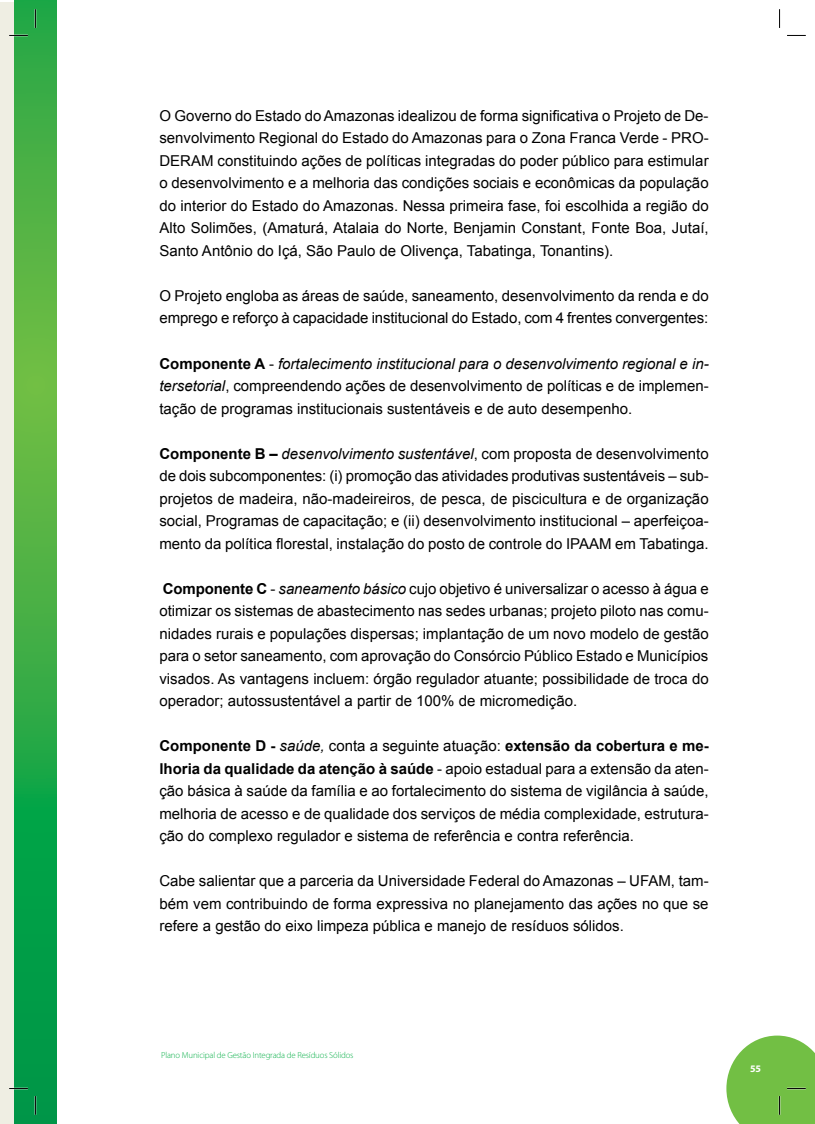
<style>
.page{position:relative;width:815px;height:1124px;background:#fff}
.page>*{position:absolute;margin:0;border:0;box-sizing:border-box;transform-origin:0 0}
.t1{font:15px/22.5px "Arial";color:#000;text-align:justify}
.t2{font:700 10px "Myriad Pro";color:#fff}
.t3{font:300 8.75px "Myriad Pro";letter-spacing:-.015em;color:#0db14b}
.s1{font-weight:700}
.s2{font-style:italic}
</style>
<div class="page">
<div style="left:0;top:2px;width:35px;height:1121px;background:#efeee3"></div>
<svg style="left:14px;top:0;width:43px;height:1123px;background:#34ab45"></svg>
<svg style="left:9px;top:35px;width:19px;height:1px"></svg>
<svg style="left:787px;top:35px;width:19px;height:1px"></svg>
<svg style="left:9px;top:1087px;width:19px;height:2px"></svg>
<svg style="left:35px;top:9px;width:1px;height:19px"></svg>
<svg style="left:35px;top:1095px;width:1px;height:19px"></svg>
<svg style="left:779px;top:9px;width:1px;height:19px"></svg>
<svg style="left:726px;top:1035px;width:89px;height:88px;background:#83c65c"></svg>
<p class="t1" style="left:159px;top:104px;width:551px">O Governo do Estado do Amazonas idealizou de forma significativa o Projeto de De&shy;senvolvimento Regional do Estado do Amazonas para o Zona Franca Verde - PRO-DERAM constituindo ações de políticas integradas do poder público para estimular o desenvolvimento e a melhoria das condições sociais e econômicas da população do interior do Estado do Amazonas. Nessa primeira fase, foi escolhida a região do Alto Solimões, (Amaturá, Atalaia do Norte, Benjamin Constant, Fonte Boa, Jutaí, Santo Antônio do Içá, São Paulo de Olivença, Tabatinga, Tonantins).</p>
<p class="t1" style="left:159px;top:284px;width:551px">O Projeto engloba as áreas de saúde, saneamento, desenvolvimento da renda e do emprego e reforço à capacidade institucional do Estado, com 4 frentes convergentes:</p>
<p class="t1" style="left:159px;top:352px;width:551px"><span class="s1">Componente A</span> - <span class="s2">fortalecimento institucional para o desenvolvimento regional e in&shy;tersetorial</span>, compreendendo ações de desenvolvimento de políticas e de implemen&shy;tação de programas institucionais sustentáveis e de auto desempenho.</p>
<p class="t1" style="left:159px;top:442px;width:551px"><span class="s1">Componente B –</span> <span class="s2">desenvolvimento sustentável</span>, com proposta de desenvolvimento de dois subcomponentes: (i) promoção das atividades produtivas sustentáveis – sub&shy;projetos de madeira, não-madeireiros, de pesca, de piscicultura e de organização social, Programas de capacitação; e (ii) desenvolvimento institucional – aperfeiçoa&shy;mento da política florestal, instalação do posto de controle do IPAAM em Tabatinga.</p>
<p class="t1" style="left:159px;top:577px;width:551px"><span class="s1">Componente C</span> - <span class="s2">saneamento básico</span> cujo objetivo é universalizar o acesso à água e otimizar os sistemas de abastecimento nas sedes urbanas; projeto piloto nas comu&shy;nidades rurais e populações dispersas; implantação de um novo modelo de gestão para o setor saneamento, com aprovação do Consórcio Público Estado e Municípios visados. As vantagens incluem: órgão regulador atuante; possibilidade de troca do operador; autossustentável a partir de 100% de micromedição.</p>
<p class="t1" style="left:159px;top:734px;width:551px"><span class="s1">Componente D -</span> <span class="s2">saúde,</span> conta a seguinte atuação: <span class="s1">extensão da cobertura e me&shy;lhoria da qualidade da atenção à saúde</span> - apoio estadual para a extensão da aten&shy;ção básica à saúde da família e ao fortalecimento do sistema de vigilância à saúde, melhoria de acesso e de qualidade dos serviços de média complexidade, estrutura&shy;ção do complexo regulador e sistema de referência e contra referência.</p>
<p class="t1" style="left:159px;top:869px;width:551px">Cabe salientar que a parceria da Universidade Federal do Amazonas – UFAM, tam&shy;bém vem contribuindo de forma expressiva no planejamento das ações no que se refere a gestão do eixo limpeza pública e manejo de resíduos sólidos.</p>
<p class="t3" style="left:161px;top:1050px;width:194px">Plano Municipal de Gestão Integrada de Resíduos Sólidos</p>
<p class="t2" style="left:750px;top:1062px;width:12px">55</p>
</div>
